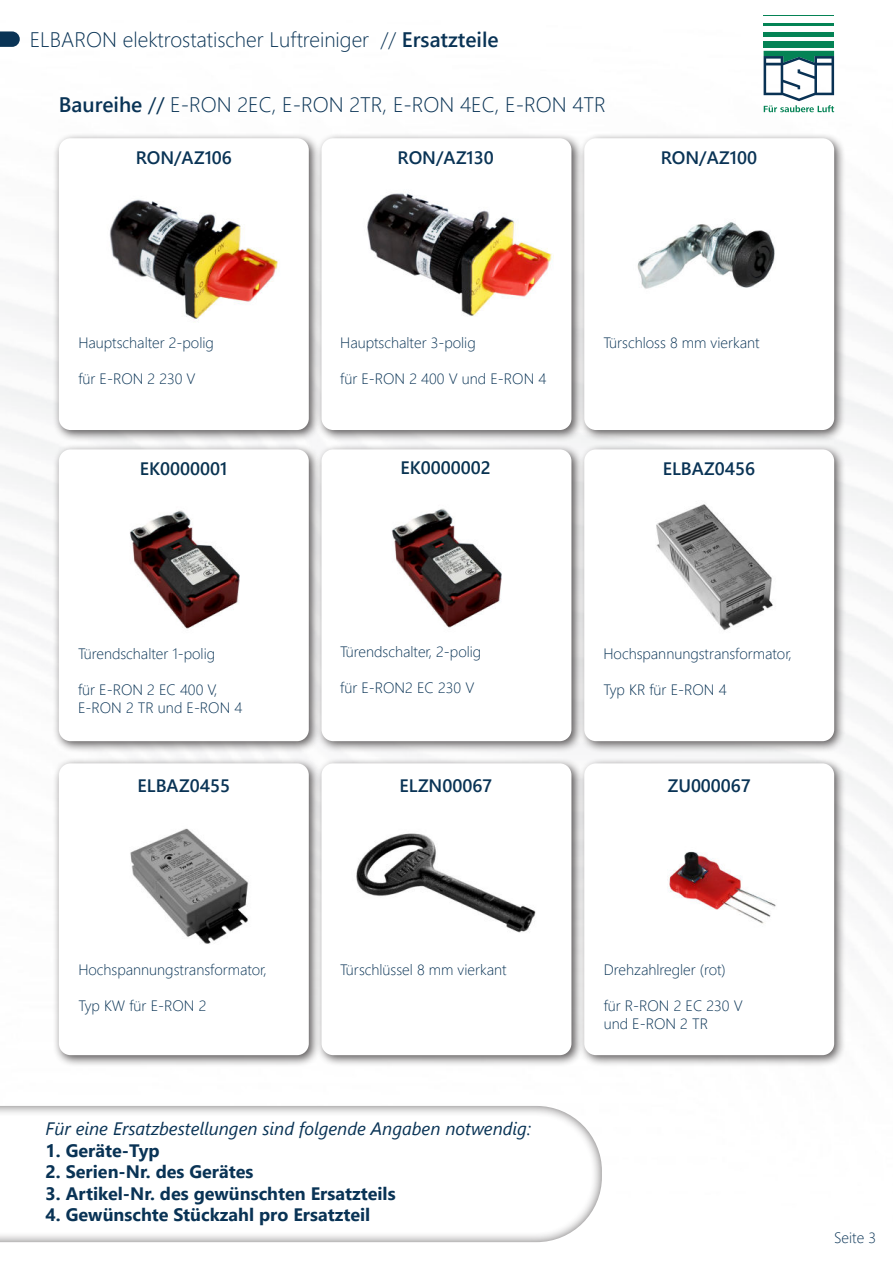
<style>
.page{position:relative;width:893px;height:1263px;background:#fff}
.page>*{position:absolute;margin:0;border:0;box-sizing:border-box;transform-origin:0 0}
.t1{font:300 21px "Segoe UI";color:#093355}
.t2{font:700 18px "Segoe UI";color:#093355}
.t3{font:600 18px "Segoe UI";color:#093355}
.t4{font:italic 18px "Segoe UI";color:#093355}
.t5{font:600 18px "Segoe UI";color:#093351}
.t6{font:300 15px/18px "Segoe UI";color:#093355}
.s1{font-weight:600}
.s2{font-weight:400}
</style>
<div class="page">
<img style="left:0;top:15px;width:893px;height:887px">
<hr style="left:764px;top:15px;width:70px;height:1px;background:#048355">
<hr style="left:764px;top:23px;width:70px;height:3px;background:#048355">
<hr style="left:764px;top:33px;width:70px;height:4px;background:#048355">
<div style="left:764px;top:41px;width:70px;height:7px;background:#048355"></div>
<svg style="left:764px;top:51px;width:70px;height:61px"></svg>
<div style="left:53px;top:132px;width:268px;height:310px;background:#231f20;opacity:.75"></div>
<div style="left:59px;top:138px;width:250px;height:292px;background:#fff;border-radius:12px"></div>
<div style="left:316px;top:132px;width:267px;height:310px;background:#231f20;opacity:.75"></div>
<div style="left:322px;top:138px;width:249px;height:292px;background:#fff;border-radius:12px"></div>
<div style="left:578px;top:132px;width:268px;height:310px;background:#231f20;opacity:.75"></div>
<div style="left:584px;top:138px;width:250px;height:292px;background:#fff;border-radius:12px"></div>
<img style="left:637px;top:222px;width:138px;height:67px">
<img style="left:367px;top:193px;width:187px;height:123px">
<div style="left:53px;top:443px;width:268px;height:310px;background:#231f20;opacity:.75"></div>
<div style="left:59px;top:449px;width:250px;height:292px;background:#fff;border-radius:12px"></div>
<img style="left:130px;top:510px;width:110px;height:119px">
<div style="left:316px;top:443px;width:267px;height:310px;background:#231f20;opacity:.75"></div>
<div style="left:322px;top:449px;width:249px;height:292px;background:#fff;border-radius:12px"></div>
<div style="left:578px;top:443px;width:268px;height:310px;background:#231f20;opacity:.75"></div>
<div style="left:584px;top:449px;width:250px;height:292px;background:#fff;border-radius:12px"></div>
<img style="left:656px;top:504px;width:117px;height:127px">
<div style="left:53px;top:757px;width:268px;height:310px;background:#231f20;opacity:.75"></div>
<div style="left:59px;top:763px;width:250px;height:292px;background:#fff;border-radius:12px"></div>
<div style="left:316px;top:757px;width:267px;height:310px;background:#231f20;opacity:.75"></div>
<div style="left:322px;top:763px;width:249px;height:292px;background:#fff;border-radius:12px"></div>
<div style="left:578px;top:757px;width:268px;height:310px;background:#231f20;opacity:.75"></div>
<div style="left:584px;top:763px;width:250px;height:292px;background:#fff;border-radius:12px"></div>
<img style="left:356px;top:833px;width:180px;height:100px">
<svg style="left:0;top:31px;width:20px;height:16px"></svg>
<img style="left:667px;top:851px;width:109px;height:73px">
<img style="left:130px;top:828px;width:119px;height:116px">
<svg style="left:0;top:1106px;width:602px;height:137px"></svg>
<img style="left:391px;top:508px;width:111px;height:120px">
<img style="left:109px;top:199px;width:169px;height:121px">
<h1 class="t1" style="left:30px;top:31px;width:470px">ELBARON elektrostatischer Luftreiniger // <span class="s1">Ersatzteile</span></h1>
<h1 class="t1" style="left:59px;top:96px;width:549px"><span class="s1">Baureihe</span> <span class="s2">//</span> E-RON 2EC, E-RON 2TR, E-RON 4EC, E-RON 4TR</h1>
<p class="t3" style="left:136px;top:151px;width:98px">RON/AZ106</p>
<p class="t3" style="left:398px;top:151px;width:98px">RON/AZ130</p>
<p class="t3" style="left:661px;top:151px;width:98px">RON/AZ100</p>
<p class="t6" style="left:78px;top:335px;width:137px">Hauptschalter 2-polig</p>
<p class="t6" style="left:78px;top:371px;width:119px">für E-RON 2 230 V</p>
<p class="t6" style="left:340px;top:335px;width:137px">Hauptschalter 3-polig</p>
<p class="t6" style="left:340px;top:371px;width:208px">für E-RON 2 400 V und E-RON 4</p>
<p class="t6" style="left:603px;top:332px;width:158px">Türschloss 8 mm vierkant</p>
<p class="t5" style="left:140px;top:462px;width:89px">EK0000001</p>
<p class="t5" style="left:401px;top:460px;width:92px">EK0000002</p>
<p class="t3" style="left:663px;top:462px;width:94px">ELBAZ0456</p>
<p class="t6" style="left:78px;top:646px;width:139px">Türendschalter 1-polig</p>
<p class="t6" style="left:78px;top:682px;width:166px">für E-RON 2 EC 400 V,<br>E-RON 2 TR und E-RON 4</p>
<p class="t6" style="left:340px;top:644px;width:143px">Türendschalter, 2-polig</p>
<p class="t6" style="left:340px;top:680px;width:136px">für E-RON2 EC 230 V</p>
<p class="t6" style="left:603px;top:643px;width:190px">Hochspannungstransformator,</p>
<p class="t6" style="left:603px;top:682px;width:125px">Typ KR für E-RON 4</p>
<p class="t3" style="left:138px;top:779px;width:94px">ELBAZ0455</p>
<p class="t3" style="left:399px;top:778px;width:94px">ELZN00067</p>
<p class="t3" style="left:668px;top:779px;width:84px">ZU000067</p>
<p class="t6" style="left:78px;top:959px;width:190px">Hochspannungstransformator,</p>
<p class="t6" style="left:78px;top:998px;width:130px">Typ KW für E-RON 2</p>
<p class="t6" style="left:340px;top:959px;width:168px">Türschlüssel 8 mm vierkant</p>
<p class="t4" style="left:46px;top:1121px;width:487px">Für eine Ersatzbestellungen sind folgende Angaben notwendig:</p>
<p class="t2" style="left:46px;top:1143px;width:116px">1. Geräte-Typ</p>
<p class="t2" style="left:46px;top:1165px;width:209px">2. Serien-Nr. des Gerätes</p>
<p class="t2" style="left:46px;top:1186px;width:351px">3. Artikel-Nr. des gewünschten Ersatzteils</p>
<p class="t2" style="left:46px;top:1208px;width:326px">4. Gewünschte Stückzahl pro Ersatzteil</p>
<p class="t6" style="left:604px;top:962px;width:124px">Drehzahlregler (rot)</p>
<p class="t6" style="left:604px;top:998px;width:141px">für R-RON 2 EC 230 V und E-RON 2 TR</p>
<p class="t6" style="left:834px;top:1230px;width:43px">Seite 3</p>
</div>
